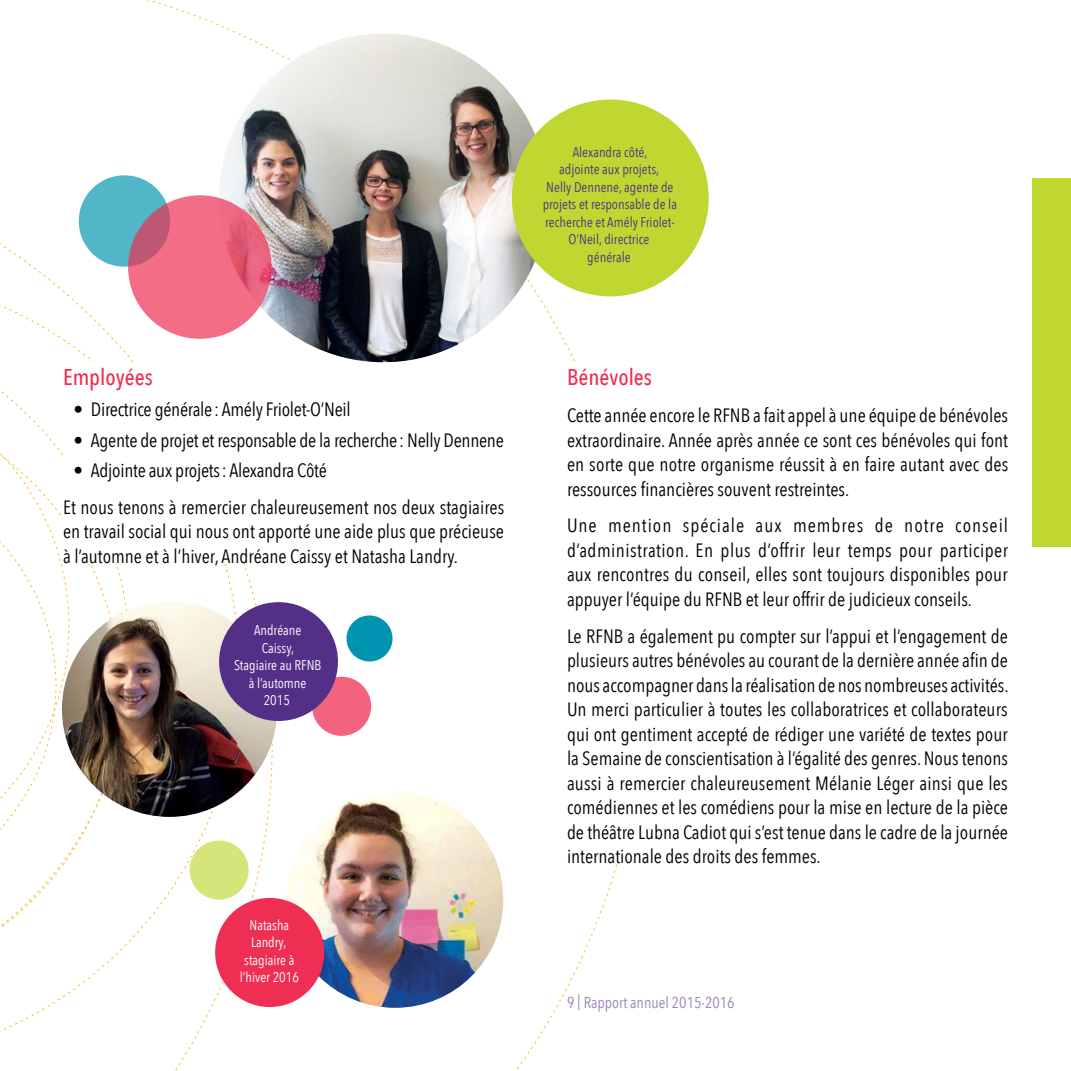
<style>
.page{position:relative;width:1071px;height:1071px;background:#fff}
.page>*{position:absolute;margin:0;border:0;box-sizing:border-box;transform-origin:0 0}
.t1{font:500 22.75px "Avenir Next Condensed";color:#ee2f53}
.t2{font:19.25px/24.5px "Avenir Next Condensed";color:#000;text-align:justify}
.t3{font:15.75px "Avenir Next Condensed";color:#9984b6}
.t4{font:14px/17.5px "Avenir Next Condensed";color:#542f87;text-align:center}
.t5{font:14px/17.5px "Avenir Next Condensed";color:#fff;text-align:center}
</style>
<div class="page">
<svg style="left:0;top:175px;width:273px;height:896px"></svg>
<div style="left:1033px;top:178px;width:38px;height:185px;background:#bfd730"></div>
<div style="left:1033px;top:363px;width:38px;height:184px;background:#bfd730"></div>
<div style="left:63px;top:363px;width:441px;height:200px;background:#fff"></div>
<img style="left:219px;top:34px;width:329px;height:328px;border-radius:164px">
<img style="left:62px;top:602px;width:215px;height:215px;border-radius:108px">
<img style="left:287px;top:792px;width:216px;height:216px;border-radius:108px">
<div style="left:190px;top:841px;width:59px;height:59px;background:#d5e579;border-radius:50%"></div>
<div style="left:79px;top:175px;width:91px;height:92px;background:#52b6c9;border-radius:50%"></div>
<div style="left:312px;top:677px;width:59px;height:59px;background:#f2637e;border-radius:50%"></div>
<div style="left:346px;top:615px;width:47px;height:47px;background:#0094b0;border-radius:50%"></div>
<div style="left:512px;top:99px;width:197px;height:197px;background:#bfd730;border-radius:50%"></div>
<div style="left:219px;top:602px;width:119px;height:119px;background:#542f87;border-radius:50%"></div>
<div style="left:215px;top:898px;width:109px;height:109px;background:#ee2f53;border-radius:50%"></div>
<svg style="left:128px;top:195px;width:144px;height:144px;background:#eb6882"></svg>
<p class="t4" style="left:543px;top:142px;width:136px">Alexandra côté,<br>adjointe aux projets,<br>Nelly Dennene, agente de projets et responsable de la recherche et Amély Friolet-<br>O’Neil, directrice<br>générale</p>
<p class="t1" style="left:63px;top:364px;width:91px">Employées</p>
<p class="t2" style="left:74px;top:396px;width:279px">• Directrice générale: Amély Friolet-O’Neil</p>
<p class="t2" style="left:73px;top:427px;width:432px">• Agente de projet et responsable de la recherche: Nelly Dennene</p>
<p class="t2" style="left:63px;top:451px;width:443px;line-height:36.8px;text-indent:10px">• Adjointe aux projets: Alexandra Côté<br>Et nous tenons à remercier chaleureusement nos deux stagiaires</p>
<p class="t2" style="left:63px;top:519px;width:443px">en travail social qui nous ont apporté une aide plus que précieuse à l’automne et à l’hiver, Andréane Caissy et Natasha Landry.</p>
<p class="t5" style="left:234px;top:621px;width:89px">Andréane<br>Caissy,<br>Stagiaire au RFNB à l’automne<br>2015</p>
<p class="t5" style="left:240px;top:915px;width:61px">Natasha<br>Landry, stagiaire à l’hiver 2016</p>
<p class="t1" style="left:567px;top:364px;width:86px">Bénévoles</p>
<p class="t2" style="left:567px;top:402px;width:443px">Cette année encore le RFNB a fait appel à une équipe de bénévoles extraordinaire. Année après année ce sont ces bénévoles qui font en sorte que notre organisme réussit à en faire autant avec des ressources financières souvent restreintes.</p>
<p class="t2" style="left:567px;top:512px;width:443px">Une mention spéciale aux membres de notre conseil d’administration. En plus d’offrir leur temps pour participer aux rencontres du conseil, elles sont toujours disponibles pour appuyer l’équipe du RFNB et leur offrir de judicieux conseils.</p>
<p class="t2" style="left:567px;top:623px;width:443px">Le RFNB a également pu compter sur l’appui et l’engagement de plusieurs autres bénévoles au courant de la dernière année afin de nous accompagner dans la réalisation de nos nombreuses activités.<br>Un merci particulier à toutes les collaboratrices et collaborateurs qui ont gentiment accepté de rédiger une variété de textes pour la Semaine de conscientisation à l’égalité des genres. Nous tenons aussi à remercier chaleureusement Mélanie Léger ainsi que les comédiennes et les comédiens pour la mise en lecture de la pièce de théâtre Lubna Cadiot qui s’est tenue dans le cadre de la journée internationale des droits des femmes.</p>
<p class="t3" style="left:567px;top:989px;width:169px">9 | Rapport annuel 2015-2016</p>
</div>
